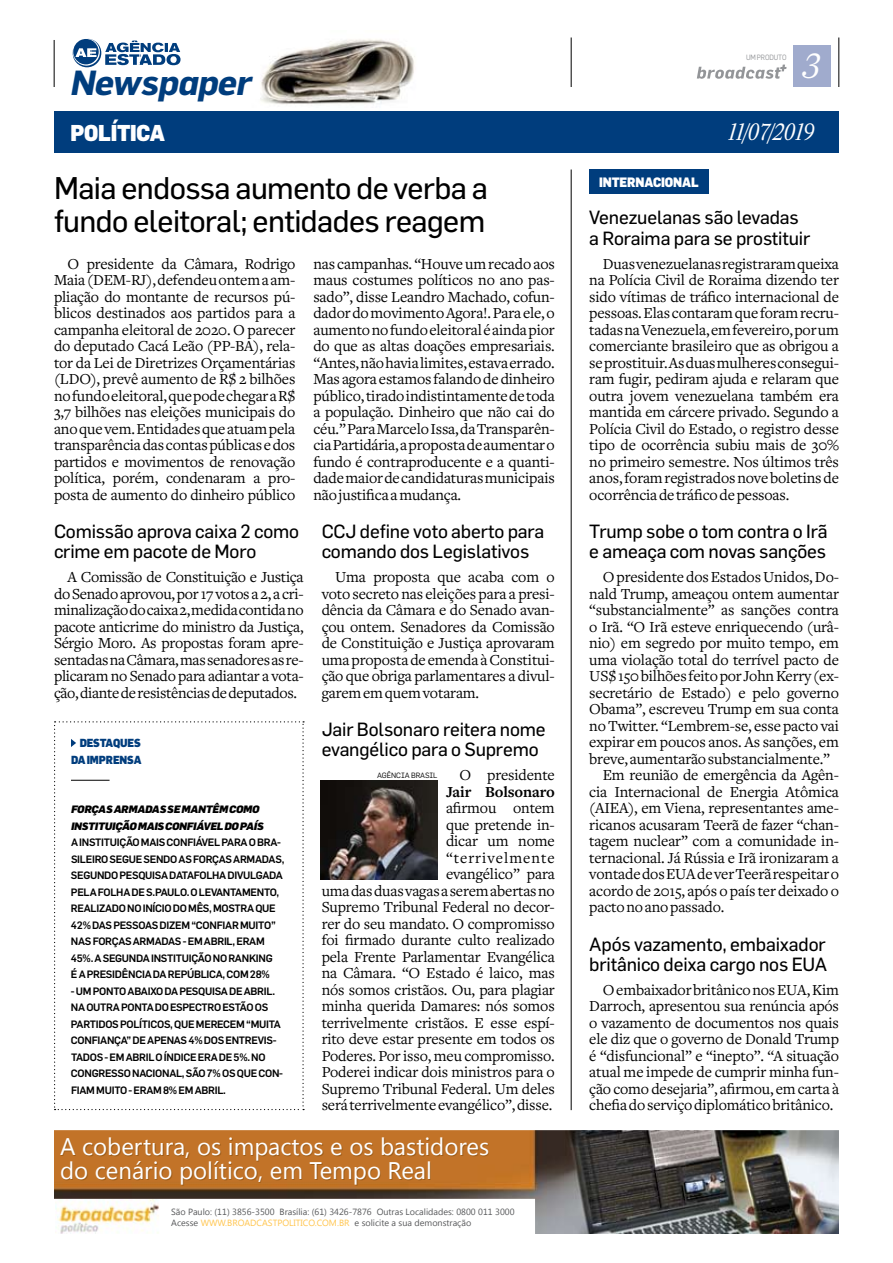
<style>
.page{position:relative;width:893px;height:1263px;background:#fff}
.page>*{position:absolute;margin:0;border:0;box-sizing:border-box;transform-origin:0 0}
.t1{font:italic 34.5px "Estado Headline";color:#fff}
.t2{font:italic 700 34.2px "Flama";letter-spacing:-.02em;color:#003d7d}
.t3{font:30.75px/33px "Flama Basic";letter-spacing:-.02em;color:#000}
.t4{font:24px "Segoe UI Symbol";color:#fff}
.t5{font:italic 23.1px "Estado Headline";letter-spacing:-.025em;color:#fff;scale:.9 1}
.t6{font:900 22.5px "Flama";letter-spacing:-.01em;color:#fff;scale:.9 1}
.t7{font:18.75px/20.2px "Flama Basic";letter-spacing:-.01em;color:#000}
.t8{font:15.9px/16.5px "Freight Text";letter-spacing:-.01em;color:#000;text-align:justify}
.t9{font:900 13.35px "Flama";color:#fff;scale:.9 1}
.t10{font:900 11.55px/16.5px "Flama";letter-spacing:-.01em;color:#003d7d;text-align:right;scale:.9 1}
.t11{font:500 10.5px/16.5px "Flama";letter-spacing:-.025em;color:#000}
.t12{font:9px/10.8px "Segoe UI";color:#58595b}
.t13{font:7.5px "Flama";letter-spacing:-.01em;color:#000}
.t14{font:7.5px "Flama";letter-spacing:-.015em;color:#939598;scale:.9 1}
.s1{font-weight:900;font-style:italic}
.s2{font-weight:700}
.s3{color:#ffc54e}
</style>
<div class="page">
<img style="left:244px;top:39px;width:182px;height:73px">
<div style="left:793px;top:46px;width:38px;height:41px;background:#a0abcd"></div>
<div style="left:54px;top:112px;width:785px;height:41px;background:#003d7d"></div>
<hr style="left:54px;top:40px;width:1px;height:47px;background:#000">
<hr style="left:571px;top:38px;width:1px;height:49px;background:#000">
<hr style="left:839px;top:38px;width:1px;height:49px;background:#000">
<svg style="left:72px;top:39px;width:109px;height:28px"></svg>
<svg style="left:697px;top:65px;width:90px;height:14px"></svg>
<img style="left:54px;top:1130px;width:785px;height:104px">
<div style="left:54px;top:1199px;width:481px;height:35px;background:#fff"></div>
<img style="left:55px;top:1199px;width:104px;height:35px">
<svg style="left:54px;top:721px;width:250px;height:389px"></svg>
<hr style="left:71px;top:780px;width:39px;height:1px;background:#000">
<hr style="left:571px;top:170px;width:1px;height:940px;background:#000">
<div style="left:589px;top:170px;width:120px;height:24px;background:#003d7d"></div>
<img style="left:321px;top:780px;width:116px;height:99px">
<svg style="left:167px;top:1143px;width:23px;height:16px"></svg>
<svg style="left:460px;top:1143px;width:19px;height:13px"></svg>
<svg style="left:60px;top:1138px;width:16px;height:42px"></svg>
<div style="left:83px;top:1137px;width:75px;height:43px;background:#c27328"></div>
<svg style="left:181px;top:1167px;width:12px;height:18px"></svg>
<svg style="left:214px;top:1161px;width:6px;height:19px"></svg>
<div style="left:229px;top:1138px;width:73px;height:45px;background:#c27328"></div>
<svg style="left:198px;top:1143px;width:22px;height:12px"></svg>
<div style="left:310px;top:1137px;width:133px;height:48px;background:#c27328"></div>
<p class="t2" style="left:70px;top:62px;width:182px">Newspaper</p>
<p class="t6" style="left:70px;top:116px;width:107px">POLÍTICA</p>
<p class="t3" style="left:54px;top:169px;width:435px">Maia endossa aumento de verba a fundo eleitoral; entidades reagem</p>
<p class="t8" style="left:54px;top:255px;width:243px;text-indent:14px">O presidente da Câmara, Rodrigo Maia (DEM-RJ), defendeu ontem a am&shy;pliação do montante de recursos pú&shy;blicos destinados aos partidos para a campanha eleitoral de 2020. O parecer do deputado Cacá Leão (PP-BA), rela&shy;tor da Lei de Diretrizes Orçamentárias (LDO), prevê aumento de R$ 2 bilhões no fundo eleitoral, que pode chegar a R$ 3,7 bilhões nas eleições municipais do ano que vem. Entidades que atuam pela transparência das contas públicas e dos partidos e movimentos de renovação política, porém, condenaram a pro&shy;posta de aumento do dinheiro público</p>
<p class="t8" style="left:313px;top:255px;width:243px">nas campanhas. “Houve um recado aos maus costumes políticos no ano pas&shy;sado”, disse Leandro Machado, cofun&shy;dador do movimento Agora!. Para ele, o aumento no fundo eleitoral é ainda pior do que as altas doações empresariais. “Antes, não havia limites, estava errado.<br>Mas agora estamos falando de dinheiro público, tirado indistintamente de toda a população. Dinheiro que não cai do céu.” Para Marcelo Issa, da Transparên&shy;cia Partidária, a proposta de aumentar o fundo é contraproducente e a quanti&shy;dade maior de candidaturas municipais não justifica a mudança.</p>
<p class="t7" style="left:54px;top:520px;width:247px">Comissão aprova caixa 2 como crime em pacote de Moro</p>
<p class="t8" style="left:54px;top:569px;width:251px;text-indent:14px">A Comissão de Constituição e Justiça do Senado aprovou, por 17 votos a 2, a cri&shy;minalização do caixa 2, medida contida no pacote anticrime do ministro da Justiça, Sérgio Moro. As propostas foram apre&shy;sentadas na Câmara, mas senadores as re&shy;plicaram no Senado para adiantar a vota&shy;ção, diante de resistências de deputados.</p>
<p class="t10" style="left:71px;top:734px;width:80px">DESTAQUES<br>DA IMPRENSA</p>
<p class="t11" style="left:71px;top:800px;width:215px"><span class="s1">FORÇAS ARMADAS SE MANTÊM COMO INSTITUIÇÃO MAIS CONFIÁVEL DO PAÍS<br></span>A INSTITUIÇÃO MAIS CONFIÁVEL PARA O BRA-SILEIRO SEGUE SENDO AS FORÇAS ARMADAS, SEGUNDO PESQUISA DATAFOLHA DIVULGADA PELA FOLHA DE S.PAULO. O LEVANTAMENTO, REALIZADO NO INÍCIO DO MÊS, MOSTRA QUE 42% DAS PESSOAS DIZEM “CONFIAR MUITO” NAS FORÇAS ARMADAS - EM ABRIL, ERAM 45%. A SEGUNDA INSTITUIÇÃO NO RANKING<br>É A PRESIDÊNCIA DA REPÚBLICA, COM 28%</p>
<p class="t11" style="left:71px;top:982px;width:214px">- UM PONTO ABAIXO DA PESQUISA DE ABRIL.<br>NA OUTRA PONTA DO ESPECTRO ESTÃO OS PARTIDOS POLÍTICOS, QUE MERECEM “MUITA CONFIANÇA” DE APENAS 4% DOS ENTREVIS-TADOS - EM ABRIL O ÍNDICE ERA DE 5%. NO CONGRESSO NACIONAL, SÃO 7% OS QUE CON-FIAM MUITO - ERAM 8% EM ABRIL.</p>
<p class="t7" style="left:322px;top:520px;width:224px">CCJ define voto aberto para comando dos Legislativos</p>
<p class="t8" style="left:322px;top:569px;width:235px;text-indent:14px">Uma proposta que acaba com o voto secreto nas eleições para a presi&shy;dência da Câmara e do Senado avan&shy;çou ontem. Senadores da Comissão de Constituição e Justiça aprovaram uma proposta de emenda à Constitui&shy;ção que obriga parlamentares a divul&shy;garem em quem votaram.</p>
<p class="t7" style="left:322px;top:718px;width:226px">Jair Bolsonaro reitera nome evangélico para o Supremo</p>
<p class="t8" style="left:322px;top:767px;width:235px;text-align:right">O presidente<br><span class="s2">Jair Bolsonaro<br></span>afirmou ontem<br>que pretende in-<br>dicar um nome<br>“terrivelmente<br>evangélico” para<br>uma das duas vagas a serem abertas no<br>Supremo Tribunal Federal no decor&shy;rer do seu mandato. O compromisso foi firmado durante culto realizado pela Frente Parlamentar Evangélica na Câmara. “O Estado é laico, mas nós somos cristãos. Ou, para plagiar minha querida Damares: nós somos terrivelmente cristãos. E esse espí&shy;rito deve estar presente em todos os<br>Poderes. Por isso, meu compromisso.<br>Poderei indicar dois ministros para o<br>Supremo Tribunal Federal. Um deles será terrivelmente evangélico”, disse.</p>
<p class="t13" style="left:377px;top:771px;width:62px">AGÊNCIA BRASIL</p>
<p class="t4" style="left:93px;top:1129px;width:73px">□ ▼◆</p>
<p class="t4" style="left:291px;top:1129px;width:84px">▼□▲ □▲</p>
<p class="t4" style="left:406px;top:1129px;width:85px">▲▼□▲</p>
<p class="t4" style="left:74px;top:1153px;width:185px">□ ■ □ □●▼ □</p>
<p class="t12" style="left:171px;top:1206px;width:345px">São Paulo: (11) 3856-3500 Brasília: (61) 3426-7876 Outras Localidades: 0800 011 3000<br>Acesse <span class="s3">WWW.BROADCASTPOLITICO.COM.BR</span> e solicite a sua demonstração</p>
<p class="t14" style="left:746px;top:53px;width:46px">UM PRODUTO</p>
<p class="t1" style="left:802px;top:50px;width:20px">3</p>
<p class="t9" style="left:599px;top:173px;width:10px">INTERNACIONAL</p>
<p class="t5" style="left:728px;top:122px;width:97px">11/07/2019</p>
<p class="t7" style="left:589px;top:206px;width:222px">Venezuelanas são levadas a Roraima para se prostituir</p>
<p class="t8" style="left:589px;top:255px;width:251px;text-indent:14px">Duas venezuelanas registraram queixa na Polícia Civil de Roraima dizendo ter sido vítimas de tráfico internacional de pessoas. Elas contaram que foram recru&shy;tadas na Venezuela, em fevereiro, por um comerciante brasileiro que as obrigou a se prostituir. As duas mulheres consegui&shy;ram fugir, pediram ajuda e relaram que outra jovem venezuelana também era mantida em cárcere privado. Segundo a Polícia Civil do Estado, o registro desse tipo de ocorrência subiu mais de 30% no primeiro semestre. Nos últimos três anos, foram registrados nove boletins de ocorrência de tráfico de pessoas.</p>
<p class="t7" style="left:589px;top:520px;width:240px">Trump sobe o tom contra o Irã e ameaça com novas sanções</p>
<p class="t8" style="left:603px;top:569px;width:238px">O presidente dos Estados Unidos, Do-</p>
<p class="t8" style="left:589px;top:585px;width:251px">nald Trump, ameaçou ontem aumentar</p>
<p class="t8" style="left:589px;top:602px;width:251px">“substancialmente” as sanções contra</p>
<p class="t8" style="left:589px;top:618px;width:251px">o Irã. “O Irã esteve enriquecendo (urâ-</p>
<p class="t8" style="left:589px;top:635px;width:251px">nio) em segredo por muito tempo, em</p>
<p class="t8" style="left:589px;top:651px;width:251px">uma violação total do terrível pacto de</p>
<p class="t8" style="left:589px;top:668px;width:251px">US$ 150 bilhões feito por John Kerry (ex-</p>
<p class="t8" style="left:589px;top:684px;width:251px">secretário de Estado) e pelo governo</p>
<p class="t8" style="left:589px;top:701px;width:251px">Obama”, escreveu Trump em sua conta</p>
<p class="t8" style="left:589px;top:717px;width:251px">no Twitter. “Lembrem-se, esse pacto vai</p>
<p class="t8" style="left:589px;top:734px;width:251px">expirar em poucos anos. As sanções, em</p>
<p class="t8" style="left:589px;top:750px;width:242px">breve, aumentarão substancialmente.”</p>
<p class="t8" style="left:603px;top:767px;width:238px">Em reunião de emergência da Agên-</p>
<p class="t8" style="left:589px;top:783px;width:251px">cia Internacional de Energia Atômica</p>
<p class="t8" style="left:589px;top:800px;width:251px">(AIEA), em Viena, representantes ame-</p>
<p class="t8" style="left:589px;top:816px;width:251px">ricanos acusaram Teerã de fazer “chan-</p>
<p class="t8" style="left:589px;top:833px;width:251px">tagem nuclear” com a comunidade in-</p>
<p class="t8" style="left:589px;top:849px;width:251px">ternacional. Já Rússia e Irã ironizaram a</p>
<p class="t8" style="left:589px;top:866px;width:251px">vontade dos EUA de ver Teerã respeitar o</p>
<p class="t8" style="left:589px;top:882px;width:251px">acordo de 2015, após o país ter deixado o</p>
<p class="t8" style="left:589px;top:899px;width:137px">pacto no ano passado.</p>
<p class="t7" style="left:589px;top:932px;width:239px">Após vazamento, embaixador britânico deixa cargo nos EUA</p>
<p class="t8" style="left:589px;top:981px;width:251px;text-indent:14px">O embaixador britânico nos EUA, Kim Darroch, apresentou sua renúncia após o vazamento de documentos nos quais ele diz que o governo de Donald Trump é “disfuncional” e “inepto”. “A situação atual me impede de cumprir minha fun&shy;ção como desejaria”, afirmou, em carta à chefia do serviço diplomático britânico.</p>
</div>
